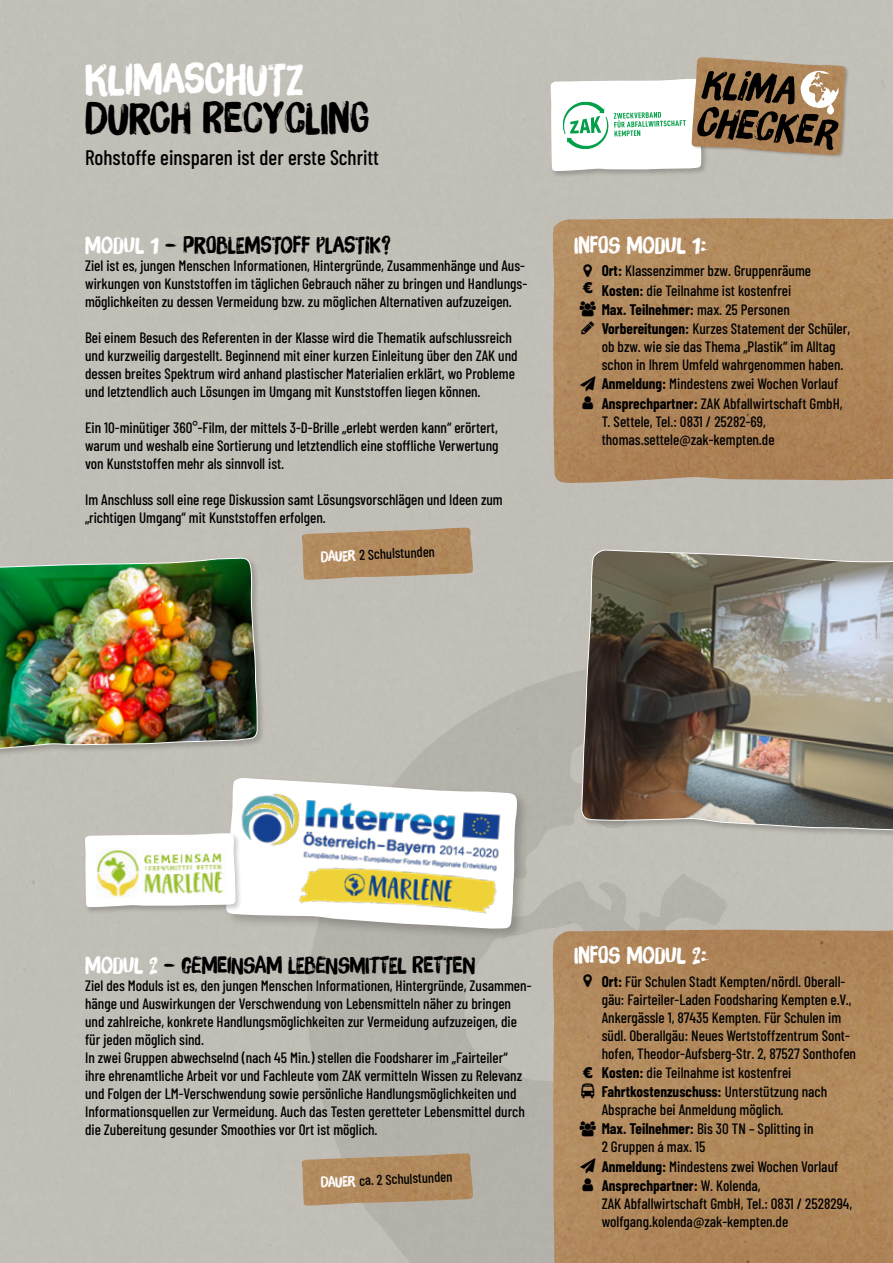
<style>
.page{position:relative;width:893px;height:1263px;background:#fff}
.page>*{position:absolute;margin:0;border:0;box-sizing:border-box;transform-origin:0 0}
.t1{font:42px "Brush Up";color:#000}
.t2{font:42px "Brush Up";color:#fff}
.t3{font:22.5px "Brush Up";letter-spacing:-.01em;color:#000}
.t4{font:22.5px "Brush Up";color:#fff}
.t5{font:500 21px "Barlow Condensed";color:#000}
.t6{font:500 15px/18px "Barlow Condensed";color:#000}
.t7{font:700 15px "Barlow Condensed";color:#000}
.t8{font:500 14.25px "Barlow Condensed";color:#000}
.s1{color:#fff}
.s2{font-family:"Brush Up";font-weight:400;color:#fff}
.s3{font-weight:700}
.s4{font-family:"Arial";font-weight:900}
.s5{font-weight:500}
</style>
<div class="page">
<svg style="left:305px;top:638px;width:588px;height:625px;background:#bab7b0"></svg>
<div style="left:549px;top:77px;width:159px;height:101px;background:#000;opacity:.2"></div>
<div style="left:223px;top:775px;width:307px;height:167px;background:#000;opacity:.2"></div>
<div style="left:691px;top:57px;width:158px;height:101px;background:#000;opacity:.2"></div>
<img style="left:692px;top:57px;width:153px;height:98px">
<svg style="left:550px;top:69px;width:289px;height:102px"></svg>
<img style="left:301px;top:528px;width:172px;height:52px">
<img style="left:301px;top:1153px;width:172px;height:52px">
<img style="left:553px;top:1103px;width:340px;height:160px">
<img style="left:551px;top:930px;width:342px;height:173px">
<img style="left:553px;top:218px;width:340px;height:265px">
<div style="left:580px;top:548px;width:313px;height:291px;background:#c1beb7"></div>
<img style="left:581px;top:549px;width:312px;height:283px">
<div style="left:0;top:556px;width:265px;height:202px;background:#000;opacity:.2"></div>
<img style="left:0;top:558px;width:258px;height:193px">
<svg style="left:84px;top:778px;width:433px;height:151px"></svg>
<img style="left:142px;top:848px;width:84px;height:22px">
<img style="left:145px;top:869px;width:81px;height:2px">
<img style="left:145px;top:862px;width:81px;height:7px">
<img style="left:142px;top:873px;width:76px;height:23px">
<img style="left:217px;top:874px;width:9px;height:20px">
<img style="left:145px;top:871px;width:81px;height:3px">
<img style="left:95px;top:847px;width:47px;height:51px">
<img style="left:137px;top:850px;width:4px;height:20px">
<svg style="left:584px;top:264px;width:8px;height:13px"></svg>
<svg style="left:580px;top:301px;width:16px;height:15px"></svg>
<svg style="left:581px;top:322px;width:13px;height:12px"></svg>
<svg style="left:582px;top:396px;width:11px;height:13px"></svg>
<svg style="left:584px;top:974px;width:8px;height:13px"></svg>
<svg style="left:581px;top:1083px;width:13px;height:15px"></svg>
<svg style="left:580px;top:1120px;width:16px;height:16px"></svg>
<svg style="left:582px;top:1178px;width:11px;height:13px"></svg>
<h1 class="t2" style="left:85px;top:54px;width:220px">KLIMASCHuTZ</h1>
<h1 class="t1" style="left:85px;top:93px;width:285px">DURCH RECYCLING</h1>
<h3 class="t5" style="left:85px;top:142px;width:296px">Rohstoffe einsparen ist der erste Schritt</h3>
<h2 class="t3" style="left:85px;top:232px;width:307px"><span class="s1">MODUL 1</span> – PROBLEMSTOFF PLASTIK?</h2>
<p class="t6" style="left:85px;top:256px;width:444px">Ziel ist es, jungen Menschen Informationen, Hintergründe, Zusammenhänge und Aus&shy;wirkungen von Kunststoffen im täglichen Gebrauch näher zu bringen und Handlungs&shy;möglichkeiten zu dessen Vermeidung bzw. zu möglichen Alternativen aufzuzeigen.</p>
<p class="t6" style="left:85px;top:328px;width:434px">Bei einem Besuch des Referenten in der Klasse wird die Thematik aufschlussreich und kurzweilig dargestellt. Beginnend mit einer kurzen Einleitung über den ZAK und dessen breites Spektrum wird anhand plastischer Materialien erklärt, wo Probleme und letztendlich auch Lösungen im Umgang mit Kunststoffen liegen können.</p>
<p class="t6" style="left:85px;top:418px;width:415px;text-align:justify">Ein 10-minütiger 360°-Film, der mittels 3-D-Brille „erlebt werden kann“ erörtert, warum und weshalb eine Sortierung und letztendlich eine stoffliche Verwertung von Kunststoffen mehr als sinnvoll ist.</p>
<p class="t6" style="left:85px;top:490px;width:419px">Im Anschluss soll eine rege Diskussion samt Lösungsvorschlägen und Ideen zum „richtigen Umgang“ mit Kunststoffen erfolgen.</p>
<p class="t8" style="left:320px;top:547px;width:115px;rotate:-3deg"><span class="s2">DAuER</span> 2 Schulstunden</p>
<h2 class="t4" style="left:574px;top:232px;width:135px">INFOS MODUL 1:</h2>
<p class="t6" style="left:583px;top:260px;width:230px;line-height:19.2px;text-indent:19px"><span class="s3">Ort:</span> Klassenzimmer bzw. Gruppenräume <sup>€</sup> <span class="s3">Kosten:</span> die Teilnahme ist kostenfrei</p>
<p class="t6" style="left:602px;top:299px;width:250px;line-height:18.5px"><span class="s3">Max. Teilnehmer:</span> max. 25 Personen <span class="s3">Vorbereitungen:</span> Kurzes Statement der Schüler, ob bzw. wie sie das Thema „Plastik“ im Alltag schon in Ihrem Umfeld wahrgenommen haben.</p>
<p class="t6" style="left:602px;top:374px;width:243px;line-height:18.5px;text-indent:-21px">➢ <span class="s3">Anmeldung:</span> Mindestens zwei Wochen Vorlauf <span class="s3">Ansprechpartner:</span> ZAK Abfallwirtschaft GmbH, T. Settele, Tel.: 0831 / 25282-69, thomas.settele@zak-kempten.de</p>
<h2 class="t3" style="left:85px;top:952px;width:392px"><span class="s1">MODUL 2</span> – GEMEINSAM LEBENSMITTEL RETTEN</h2>
<p class="t6" style="left:85px;top:976px;width:448px">Ziel des Moduls ist es, den jungen Menschen Informationen, Hintergründe, Zusammen&shy;hänge und Auswirkungen der Verschwendung von Lebensmitteln näher zu bringen und zahlreiche, konkrete Handlungsmöglichkeiten zur Vermeidung aufzuzeigen, die für jeden möglich sind.<br>In zwei Gruppen abwechselnd (nach 45 Min.) stellen die Foodsharer im „Fairteiler“ ihre ehrenamtliche Arbeit vor und Fachleute vom ZAK vermitteln Wissen zu Relevanz und Folgen der LM-Verschwendung sowie persönliche Handlungsmöglichkeiten und Informationsquellen zur Vermeidung. Auch das Testen geretteter Lebensmittel durch die Zubereitung gesunder Smoothies vor Ort ist möglich.</p>
<p class="t8" style="left:320px;top:1173px;width:133px;rotate:-3deg"><span class="s2">DAuER</span> ca. 2 Schulstunden</p>
<h2 class="t4" style="left:574px;top:942px;width:135px">INFOS MODUL 2:</h2>
<p class="t6" style="left:602px;top:971px;width:245px"><span class="s3">Ort:</span> Für Schulen Stadt Kempten/nördl. Oberall-</p>
<p class="t6" style="left:602px;top:989px;width:251px">gäu: Fairteiler-Laden Foodsharing Kempten e.V.,</p>
<p class="t6" style="left:602px;top:1007px;width:241px">Ankergässle 1, 87435 Kempten. Für Schulen im</p>
<p class="t6" style="left:602px;top:1025px;width:250px">südl. Oberallgäu: Neues Wertstoffzentrum Sont-</p>
<p class="t6" style="left:602px;top:1043px;width:256px">hofen, Theodor-Aufsberg-Str. 2, 87527 Sonthofen</p>
<p class="t6" style="left:583px;top:1062px;width:210px"><span class="s4">€</span> <span class="s3">Kosten:</span> die Teilnahme ist kostenfrei</p>
<p class="t7" style="left:602px;top:1081px;width:227px">Fahrtkostenzuschuss: <span class="s5">Unterstützung nach</span></p>
<p class="t6" style="left:602px;top:1099px;width:183px">Absprache bei Anmeldung möglich.</p>
<p class="t6" style="left:602px;top:1119px;width:213px"><span class="s3">Max. Teilnehmer:</span> Bis 30 TN – Splitting in</p>
<p class="t6" style="left:602px;top:1137px;width:105px">2 Gruppen á max. 15</p>
<p class="t6" style="left:602px;top:1156px;width:252px;line-height:18.5px;text-indent:-21px">➢ <span class="s3">Anmeldung:</span> Mindestens zwei Wochen Vorlauf <span class="s3">Ansprechpartner:</span> W. Kolenda,<br>ZAK Abfallwirtschaft GmbH, Tel.: 0831 / 2528294, wolfgang.kolenda@zak-kempten.de</p>
</div>
